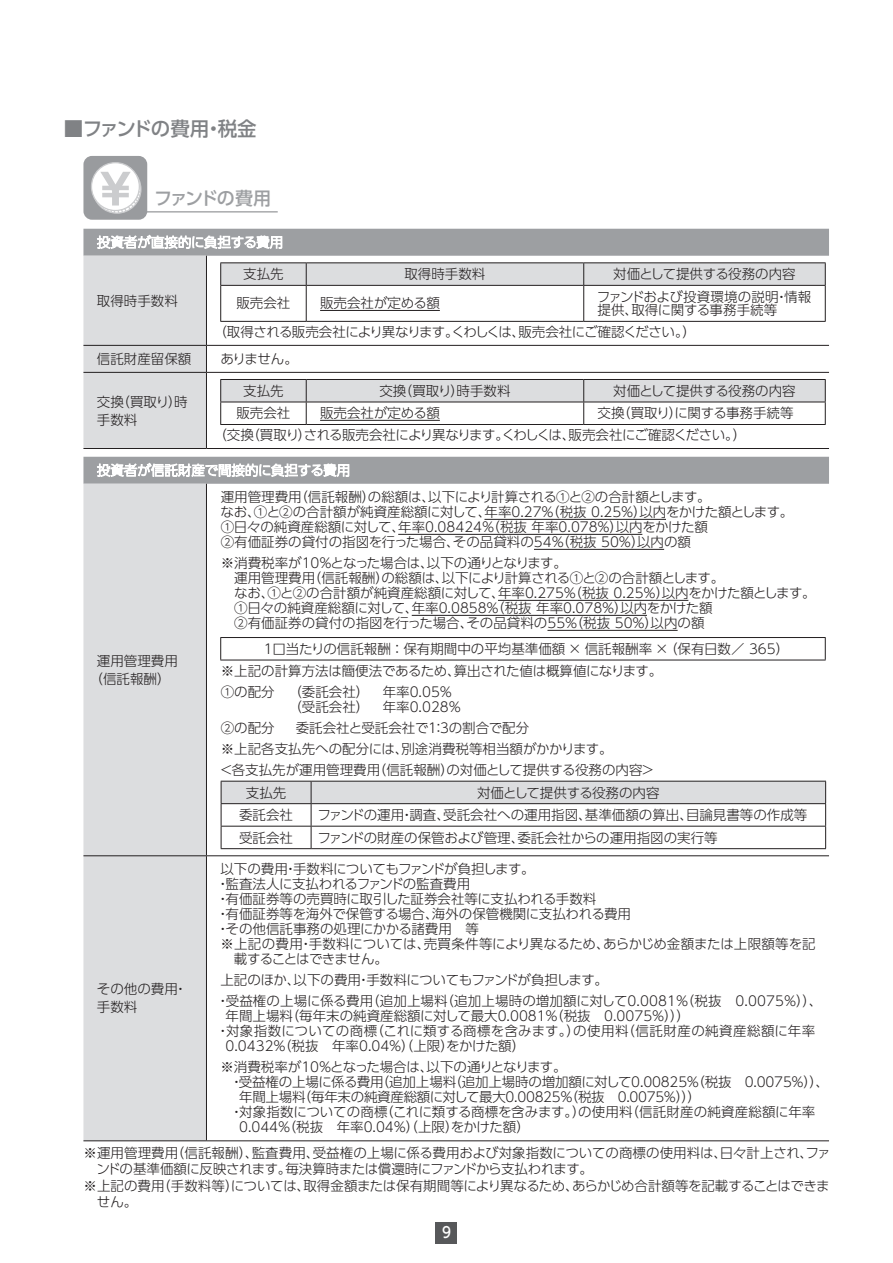
<style>
.page{position:relative;width:893px;height:1263px;background:#fff}
.page>*{position:absolute;margin:0;border:0;box-sizing:border-box;transform-origin:0 0}
.t1{font:500 19.5px "UD Shin Go Pro";letter-spacing:-.06em;color:#808285}
.t2{font:500 18px "UD Shin Go Pro";letter-spacing:-.095em;color:#9d9fa2}
.t3{font:500 15px "UD Shin Go Pro";color:#fff;scale:.9 1}
.t4{font:300 13.5px/15px "UD Shin Go Pro";color:#231f20}
.t5{font:300 13.5px/21.8px "UD Shin Go Pro";letter-spacing:-.035em;color:#231f20}
.t6{font:300 13.5px "UD Shin Go Pro";letter-spacing:-.02em;color:#231f20}
.t7{font:300 13.5px "UD Shin Go Pro";letter-spacing:-.025em;color:#231f20}
.t8{font:300 13.5px "UD Shin Go Pro";letter-spacing:.035em;color:#231f20}
.t9{font:300 13.5px "UD Shin Go Pro";letter-spacing:-.045em;color:#231f20}
.t10{font:300 13.5px "UD Shin Go Pro";letter-spacing:-.055em;color:#231f20}
</style>
<div class="page">
<div style="left:436px;top:1222px;width:21px;height:21px;background:#57585a"></div>
<div style="left:83px;top:156px;width:64px;height:64px;background:#999b9e;border-radius:9px"></div>
<div style="left:91px;top:163px;width:48px;height:48px;background:#fff;border-radius:50%"></div>
<div style="left:91px;top:162px;width:49px;height:49px;border:1px solid #cbccce;border-radius:50%"></div>
<svg style="left:100px;top:172px;width:42px;height:42px"></svg>
<hr style="left:128px;top:211px;width:150px;height:1px;background:#999b9e">
<svg style="left:83px;top:229px;width:746px;height:255px"></svg>
<div style="left:83px;top:484px;width:123px;height:656px;background:#dcdddf"></div>
<hr style="left:206px;top:345px;width:623px;height:1px;background:#231f20">
<div style="left:83px;top:256px;width:124px;height:192px;background:#dcdddf"></div>
<hr style="left:83px;top:372px;width:123px;height:1px;background:#231f20">
<hr style="left:206px;top:372px;width:623px;height:1px;background:#231f20">
<hr style="left:206px;top:373px;width:1px;height:75px;background:#231f20">
<hr style="left:83px;top:448px;width:123px;height:1px;background:#231f20">
<hr style="left:206px;top:448px;width:623px;height:1px;background:#231f20">
<hr style="left:83px;top:855px;width:123px;height:1px;background:#231f20">
<hr style="left:206px;top:855px;width:623px;height:1px;background:#231f20">
<hr style="left:206px;top:856px;width:1px;height:284px;background:#231f20">
<hr style="left:83px;top:1140px;width:123px;height:1px;background:#231f20">
<hr style="left:206px;top:1140px;width:623px;height:1px;background:#231f20">
<hr style="left:206px;top:484px;width:1px;height:371px;background:#231f20">
<svg style="left:97px;top:235px;width:185px;height:14px"></svg>
<hr style="left:220px;top:262px;width:86px;height:1px;background:#231f20">
<hr style="left:306px;top:262px;width:278px;height:1px;background:#231f20">
<hr style="left:584px;top:262px;width:242px;height:1px;background:#231f20">
<svg style="left:220px;top:263px;width:606px;height:22px;background:#d6d7d9"></svg>
<hr style="left:220px;top:285px;width:86px;height:1px;background:#231f20">
<hr style="left:220px;top:286px;width:1px;height:35px;background:#231f20">
<hr style="left:306px;top:285px;width:278px;height:1px;background:#231f20">
<hr style="left:306px;top:286px;width:1px;height:35px;background:#231f20">
<hr style="left:584px;top:285px;width:242px;height:1px;background:#231f20">
<hr style="left:583px;top:286px;width:1px;height:35px;background:#231f20">
<hr style="left:825px;top:286px;width:1px;height:35px;background:#231f20">
<hr style="left:220px;top:321px;width:86px;height:1px;background:#231f20">
<hr style="left:306px;top:321px;width:278px;height:1px;background:#231f20">
<hr style="left:584px;top:321px;width:242px;height:1px;background:#231f20">
<hr style="left:320px;top:310px;width:120px;height:1px;background:#231f20">
<svg style="left:220px;top:379px;width:606px;height:45px"></svg>
<hr style="left:220px;top:424px;width:86px;height:1px;background:#231f20">
<hr style="left:306px;top:424px;width:278px;height:1px;background:#231f20">
<hr style="left:584px;top:424px;width:242px;height:1px;background:#231f20">
<hr style="left:320px;top:420px;width:120px;height:1px;background:#231f20">
<svg style="left:97px;top:463px;width:252px;height:14px"></svg>
<hr style="left:220px;top:637px;width:606px;height:1px;background:#231f20">
<svg style="left:220px;top:638px;width:1px;height:22px"></svg>
<svg style="left:825px;top:638px;width:1px;height:22px"></svg>
<hr style="left:220px;top:660px;width:606px;height:1px;background:#231f20">
<hr style="left:484px;top:519px;width:182px;height:1px;background:#231f20">
<hr style="left:398px;top:534px;width:244px;height:1px;background:#231f20">
<hr style="left:534px;top:549px;width:130px;height:1px;background:#231f20">
<hr style="left:498px;top:600px;width:190px;height:1px;background:#231f20">
<hr style="left:412px;top:615px;width:235px;height:1px;background:#231f20">
<hr style="left:547px;top:630px;width:131px;height:1px;background:#231f20">
<svg style="left:221px;top:781px;width:605px;height:67px"></svg>
<hr style="left:221px;top:848px;width:90px;height:1px;background:#231f20">
<hr style="left:311px;top:848px;width:515px;height:1px;background:#231f20">
<h1 class="t1" style="left:64px;top:112px;width:194px">■ファンドの費用・税金</h1>
<h2 class="t2" style="left:154px;top:184px;width:118px">ファンドの費用</h2>
<p class="t4" style="left:97px;top:293px;width:82px">取得時手数料</p>
<p class="t4" style="left:243px;top:266px;width:42px">支払先</p>
<p class="t4" style="left:404px;top:266px;width:82px">取得時手数料</p>
<p class="t4" style="left:613px;top:266px;width:184px">対価として提供する役務の内容</p>
<p class="t4" style="left:236px;top:295px;width:55px">販売会社</p>
<p class="t4" style="left:320px;top:295px;width:121px">販売会社が定める額</p>
<p class="t4" style="left:597px;top:289px;width:216px;line-height:13.5px">ファンドおよび投資環境の説明・情報提供、取得に関する事務手続等</p>
<p class="t9" style="left:213px;top:321px;width:484px">（取得される販売会社により異なります。くわしくは、販売会社にご確認ください。）</p>
<p class="t4" style="left:97px;top:351px;width:96px">信託財産留保額</p>
<p class="t4" style="left:220px;top:351px;width:79px">ありません。</p>
<p class="t4" style="left:97px;top:392px;width:92px;line-height:18px">交換（買取り）時手数料</p>
<p class="t4" style="left:243px;top:383px;width:42px">支払先</p>
<p class="t4" style="left:379px;top:383px;width:133px">交換（買取り）時手数料</p>
<p class="t4" style="left:613px;top:383px;width:184px">対価として提供する役務の内容</p>
<p class="t4" style="left:236px;top:405px;width:55px">販売会社</p>
<p class="t4" style="left:320px;top:405px;width:121px">販売会社が定める額</p>
<p class="t5" style="left:213px;top:402px;width:582px;text-indent:384px">交換（買取り）に関する事務手続等（交換（買取り）される販売会社により異なります。くわしくは、販売会社にご確認ください。）</p>
<p class="t4" style="left:90px;top:651px;width:90px;line-height:18px;text-align:center">運用管理費用（信託報酬）</p>
<p class="t4" style="left:221px;top:489px;width:574px">運用管理費用（信託報酬）の総額は、以下により計算される①と②の合計額とします。<br>なお、①と②の合計額が純資産総額に対して、年率0.27％（税抜 0.25％）以内をかけた額とします。①日々の純資産総額に対して、年率0.08424％（税抜 年率0.078％）以内をかけた額<br>②有価証券の貸付の指図を行った場合、その品貸料の54％（税抜 50％）以内の額</p>
<p class="t4" style="left:234px;top:555px;width:583px;text-indent:-13px">※消費税率が10％となった場合は、以下の通りとなります。<br>運用管理費用（信託報酬）の総額は、以下により計算される①と②の合計額とします。<br>なお、①と②の合計額が純資産総額に対して、年率0.275％（税抜 0.25％）以内をかけた額とします。①日々の純資産総額に対して、年率0.0858％（税抜 年率0.078％）以内をかけた額<br>②有価証券の貸付の指図を行った場合、その品貸料の55％（税抜 50％）以内の額</p>
<p class="t4" style="left:221px;top:637px;width:570px;line-height:21.5px;text-indent:41px">１口当たりの信託報酬 ：保有期間中の平均基準価額 × 信託報酬率 × （保有日数／ 365）※上記の計算方法は簡便法であるため、算出された値は概算値になります。<br>①の配分 （委託会社） 年率0.05％</p>
<p class="t4" style="left:288px;top:698px;width:175px">（受託会社） 年率0.028％</p>
<p class="t4" style="left:221px;top:719px;width:55px">②の配分</p>
<p class="t4" style="left:219px;top:716px;width:437px;line-height:21px;text-indent:76px">委託会社と受託会社で１：３の割合で配分<br>※上記各支払先への配分には、別途消費税等相当額がかかります。<br>＜各支払先が運用管理費用（信託報酬）の対価として提供する役務の内容＞</p>
<p class="t4" style="left:246px;top:784px;width:42px">支払先</p>
<p class="t4" style="left:477px;top:784px;width:184px">対価として提供する役務の内容</p>
<p class="t4" style="left:239px;top:807px;width:55px">委託会社</p>
<p class="t4" style="left:318px;top:807px;width:491px">ファンドの運用・調査、受託会社への運用指図、基準価額の算出、目論見書等の作成等</p>
<p class="t4" style="left:239px;top:829px;width:55px">受託会社</p>
<p class="t4" style="left:318px;top:829px;width:402px">ファンドの財産の保管および管理、委託会社からの運用指図の実行等</p>
<p class="t5" style="left:220px;top:858px;width:316px">以下の費用・手数料についてもファンドが負担します。</p>
<p class="t6" style="left:216px;top:873px;width:256px">・監査法人に支払われるファンドの監査費用</p>
<p class="t4" style="left:216px;top:891px;width:382px">・有価証券等の売買時に取引した証券会社等に支払われる手数料</p>
<p class="t4" style="left:216px;top:906px;width:416px">・有価証券等を海外で保管する場合、海外の保管機関に支払われる費用</p>
<p class="t4" style="left:216px;top:921px;width:264px">・その他信託事務の処理にかかる諸費用　等</p>
<p class="t4" style="left:220px;top:936px;width:597px">※上記の費用・手数料については、売買条件等により異なるため、あらかじめ金額または上限額等を記</p>
<p class="t10" style="left:234px;top:948px;width:156px">載することはできません。</p>
<p class="t4" style="left:216px;top:969px;width:607px;line-height:21px;text-indent:4px">上記のほか、以下の費用・手数料についてもファンドが負担します。<br>・受益権の上場に係る費用（追加上場料（追加上場時の増加額に対して0.0081％（税抜　0.0075％））、</p>
<p class="t4" style="left:226px;top:1008px;width:466px">年間上場料（毎年末の純資産総額に対して最大0.0081％（税抜　0.0075％）））</p>
<p class="t8" style="left:216px;top:1020px;width:601px">・対象指数についての商標（これに類する商標を含みます。）の使用料（信託財産の純資産総額に年率</p>
<p class="t4" style="left:226px;top:1038px;width:301px">0.0432％（税抜　年率0.04％）（上限）をかけた額）</p>
<p class="t6" style="left:220px;top:1056px;width:348px">※消費税率が10％となった場合は、以下の通りとなります。</p>
<p class="t4" style="left:230px;top:1074px;width:601px">・受益権の上場に係る費用（追加上場料（追加上場時の増加額に対して0.00825％（税抜　0.0075％））、</p>
<p class="t6" style="left:239px;top:1086px;width:463px">年間上場料（毎年末の純資産総額に対して最大0.00825％（税抜　0.0075％）））</p>
<p class="t4" style="left:230px;top:1104px;width:587px">・対象指数についての商標（これに類する商標を含みます。）の使用料（信託財産の純資産総額に年率</p>
<p class="t4" style="left:239px;top:1119px;width:292px">0.044％（税抜　年率0.04％）（上限）をかけた額）</p>
<p class="t4" style="left:83px;top:1145px;width:749px">※運用管理費用（信託報酬）、監査費用、受益権の上場に係る費用および対象指数についての商標の使用料は、日々計上され、ファ</p>
<p class="t5" style="left:96px;top:1158px;width:498px">ンドの基準価額に反映されます。毎決算時または償還時にファンドから支払われます。</p>
<p class="t7" style="left:83px;top:1175px;width:748px">※上記の費用（手数料等）については、取得金額または保有期間等により異なるため、あらかじめ合計額等を記載することはできま</p>
<p class="t4" style="left:97px;top:1194px;width:42px">せん。</p>
<p class="t4" style="left:97px;top:980px;width:92px;line-height:18px">その他の費用・手数料</p>
<p class="t3" style="left:442px;top:1220px;width:11px">9</p>
</div>
